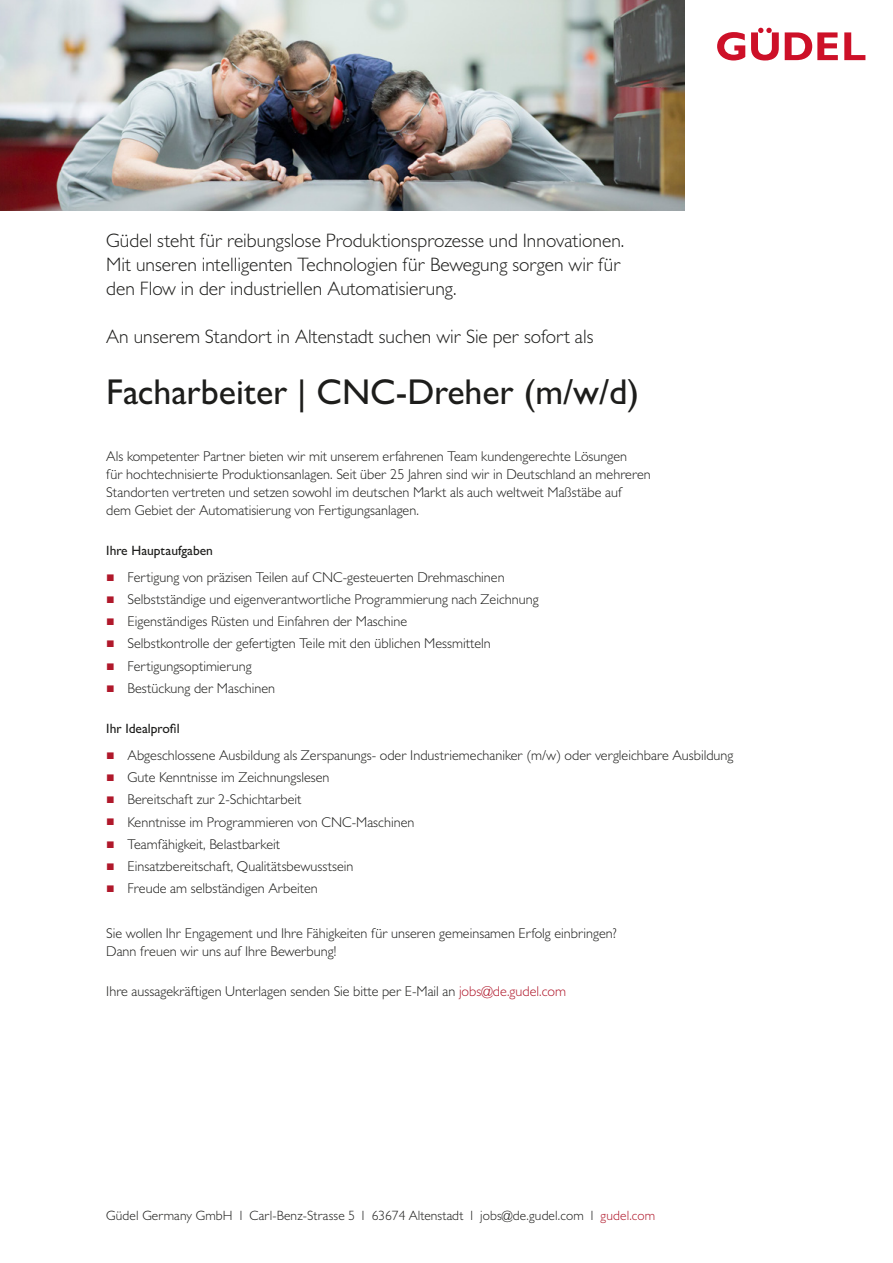
<style>
.page{position:relative;width:893px;height:1263px;background:#fff}
.page>*{position:absolute;margin:0;border:0;box-sizing:border-box;transform-origin:0 0}
.t1{font:500 36px "Gill Sans MT Pro";color:#1d1d1b}
.t2{font:300 19.5px/24px "Gill Sans MT Pro";color:#1d1d1b}
.t3{font:300 14.25px/18px "Gill Sans MT Pro";color:#1d1d1b}
.t4{font:300 13.5px "Gill Sans MT Pro";letter-spacing:.01em;color:#1d1d1b}
.t5{font:500 13.5px "Gill Sans MT Pro";color:#1d1d1b}
.s1{font-family:"Gill Sans"}
.s2{font-family:"Arial";font-weight:400;color:#b0182b}
.s3{color:#b0182b}
</style>
<div class="page">
<svg style="left:717px;top:32px;width:28px;height:29px"></svg>
<svg style="left:785px;top:32px;width:53px;height:28px"></svg>
<svg style="left:844px;top:32px;width:21px;height:28px"></svg>
<svg style="left:751px;top:28px;width:28px;height:33px"></svg>
<img style="left:0;top:0;width:685px;height:210px">
<h2 class="t2" style="left:106px;top:228px;width:520px">Güdel steht für reibungslose Produktionsprozesse und Innovationen.<br>Mit unseren intelligenten Technologien für Bewegung sorgen wir für den Flow in der industriellen Automatisierung.</h2>
<h2 class="t2" style="left:106px;top:324px;width:489px">An unserem Standort in Altenstadt suchen wir Sie per sofort als</h2>
<h1 class="t1" style="left:106px;top:371px;width:534px">Facharbeiter | CNC-Dreher (m/w/d)</h1>
<p class="t3" style="left:106px;top:447px;width:546px">Als kompetenter Partner bieten wir mit unserem erfahrenen Team kundengerechte Lösungen<br>für hochtechnisierte Produktionsanlagen. Seit über <span class="s1">25</span> Jahren sind wir in Deutschland an mehreren Standorten vertreten und setzen sowohl im deutschen Markt als auch weltweit Maßstäbe auf<br>dem Gebiet der Automatisierung von Fertigungsanlagen.</p>
<p class="t5" style="left:106px;top:543px;width:108px">Ihre Hauptaufgaben</p>
<p class="t3" style="left:106px;top:568px;width:400px"><span class="s2">■</span> Fertigung von präzisen Teilen auf CNC-gesteuerten Drehmaschinen</p>
<p class="t3" style="left:106px;top:590px;width:434px"><span class="s2">■</span> Selbstständige und eigenverantwortliche Programmierung nach Zeichnung</p>
<p class="t3" style="left:106px;top:612px;width:302px"><span class="s2">■</span> Eigenständiges Rüsten und Einfahren der Maschine</p>
<p class="t3" style="left:106px;top:634px;width:386px"><span class="s2">■</span> Selbstkontrolle der gefertigten Teile mit den üblichen Messmitteln</p>
<p class="t3" style="left:106px;top:657px;width:147px"><span class="s2">■</span> Fertigungsoptimierung</p>
<p class="t3" style="left:106px;top:679px;width:170px"><span class="s2">■</span> Bestückung der Maschinen</p>
<p class="t5" style="left:106px;top:721px;width:75px">Ihr Idealprofil</p>
<p class="t3" style="left:106px;top:746px;width:629px"><span class="s2">■</span> Abgeschlossene Ausbildung als Zerspanungs- oder Industriemechaniker (m/w) oder vergleichbare Ausbildung</p>
<p class="t3" style="left:106px;top:768px;width:225px"><span class="s2">■</span> Gute Kenntnisse im Zeichnungslesen</p>
<p class="t3" style="left:106px;top:790px;width:197px"><span class="s2">■</span> Bereitschaft zur 2-Schichtarbeit</p>
<p class="t3" style="left:106px;top:812px;width:310px"><span class="s2">■</span> Kenntnisse im Programmieren von CNC-Maschinen</p>
<p class="t3" style="left:106px;top:835px;width:175px"><span class="s2">■</span> Teamfähigkeit, Belastbarkeit</p>
<p class="t3" style="left:106px;top:857px;width:249px"><span class="s2">■</span> Einsatzbereitschaft, Qualitätsbewusstsein</p>
<p class="t3" style="left:106px;top:879px;width:213px"><span class="s2">■</span> Freude am selbständigen Arbeiten</p>
<p class="t3" style="left:106px;top:924px;width:512px">Sie wollen Ihr Engagement und Ihre Fähigkeiten für unseren gemeinsamen Erfolg einbringen?<br>Dann freuen wir uns auf Ihre Bewerbung!</p>
<p class="t3" style="left:106px;top:982px;width:461px">Ihre aussagekräftigen Unterlagen senden Sie bitte per E-Mail an <span class="s3">jobs@de.gudel.com</span></p>
<p class="t4" style="left:106px;top:1208px;width:550px">Güdel Germany GmbH 1 Carl-Benz-Strasse 5 1 63674 Altenstadt 1 jobs@de.gudel.com 1 <span class="s3">gudel.com</span></p>
</div>
